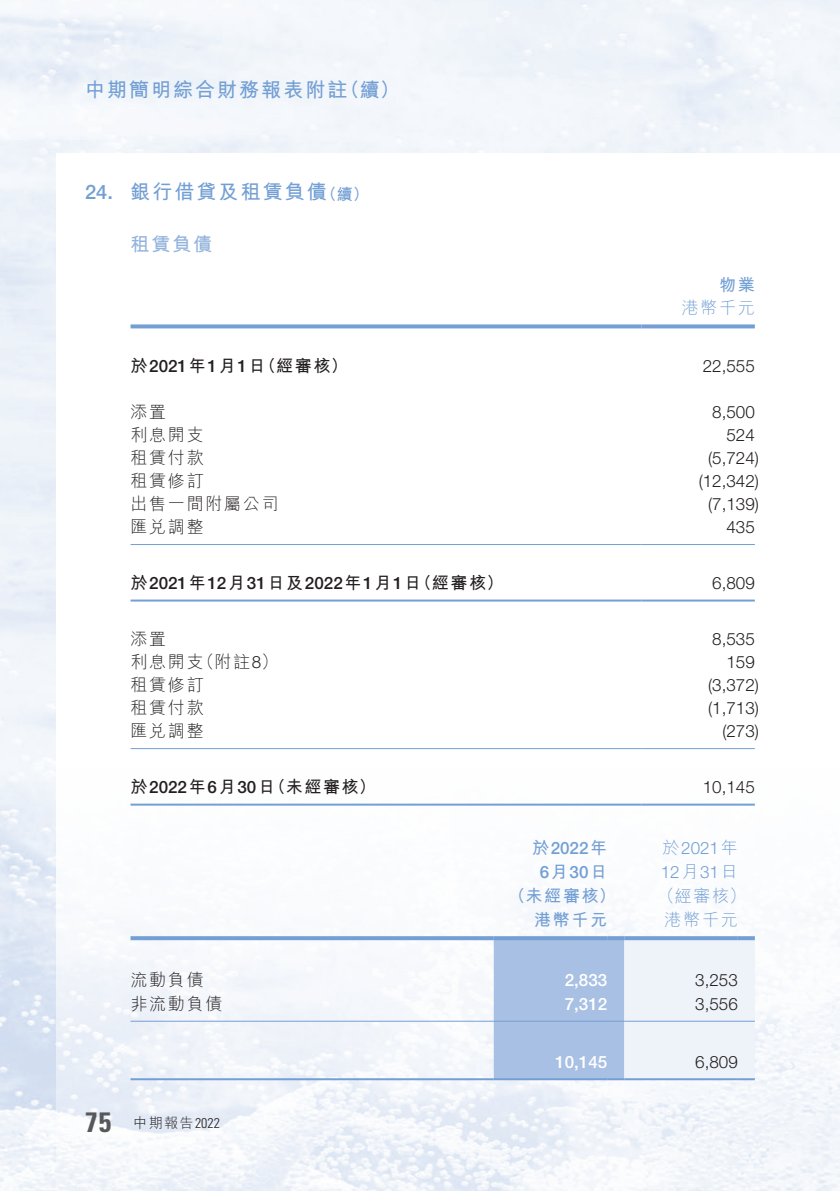
<style>
.page{position:relative;width:840px;height:1191px;background:#fff}
.page>*{position:absolute;margin:0;border:0;box-sizing:border-box;transform-origin:0 0}
.t1{font:700 condensed 28px "Univers LT Std";color:#57585a}
.t2{font:700 20px "M Hei HK";letter-spacing:.1em;color:#739fd4}
.t3{font:500 20px "Helvetica Neue LT Std";color:#739fd4}
.t4{font:700 19px "M Hei HK";color:#93b3dd}
.t5{font:300 17px "Helvetica Neue LT Std";color:#231f20}
.t6{font:300 17px "M Hei HK";letter-spacing:.1em;color:#231f20}
.t7{font:500 17px "Helvetica Neue LT Std";color:#231f20}
.t8{font:700 17px "M Hei HK";letter-spacing:.1em;color:#231f20}
.t9{font:500 17px "Helvetica Neue LT Std";color:#fff}
.t10{font:300 17px "M Hei HK";letter-spacing:.1em;color:#739fd4}
.t11{font:700 17px "M Hei HK";letter-spacing:.1em;color:#739fd4}
.t12{font:300 17px/24px "Helvetica Neue LT Std";color:#739fd4}
.t13{font:500 17px/24px "Helvetica Neue LT Std";color:#739fd4;text-align:center}
.t14{font:700 16px "M Hei HK";color:#739fd4}
.t15{font:300 14px "M Hei HK";color:#231f20}
.s1{font-family:"M Hei HK";font-weight:700}
.s2{font-family:"Helvetica Neue LT Std"}
.s3{font-family:"Univers LT Std";font-stretch:condensed}
.s4{font-family:"M Hei HK"}
</style>
<div class="page">
<svg style="left:130px;top:324px;width:511px;height:4px;background:#82a9d8"></svg>
<svg style="left:641px;top:324px;width:113px;height:4px"></svg>
<hr style="left:130px;top:544px;width:511px;height:1px;background:#739fd4">
<hr style="left:641px;top:544px;width:113px;height:1px;background:#739fd4">
<hr style="left:130px;top:748px;width:511px;height:1px;background:#739fd4">
<hr style="left:641px;top:748px;width:113px;height:1px;background:#739fd4">
<hr style="left:130px;top:803px;width:511px;height:2px;background:#739fd4">
<hr style="left:641px;top:803px;width:113px;height:2px;background:#739fd4">
<hr style="left:130px;top:599px;width:511px;height:2px;background:#739fd4">
<hr style="left:641px;top:599px;width:113px;height:2px;background:#739fd4">
<svg style="left:130px;top:936px;width:363px;height:4px"></svg>
<svg style="left:493px;top:936px;width:114px;height:2px"></svg>
<svg style="left:607px;top:936px;width:17px;height:2px"></svg>
<svg style="left:624px;top:936px;width:113px;height:2px"></svg>
<svg style="left:737px;top:936px;width:17px;height:2px"></svg>
<hr style="left:130px;top:1020px;width:363px;height:1px;background:#739fd4">
<hr style="left:130px;top:1078px;width:363px;height:2px;background:#739fd4">
<svg style="left:493px;top:938px;width:261px;height:142px;background:#c8d8ed"></svg>
<p class="t2" style="left:85px;top:75px;width:263px">中期簡明綜合財務報表附註</p>
<p class="t2" style="left:340px;top:75px;width:61px">（續(</p>
<p class="t3" style="left:85px;top:180px;width:29px">24.</p>
<p class="t2" style="left:130px;top:177px;width:197px">銀行借貸及租賃負債</p>
<p class="t14" style="left:320px;top:182px;width:49px">（續(</p>
<p class="t4" style="left:130px;top:231px;width:83px">租賃負債</p>
<p class="t7" style="left:130px;top:356px;width:136px"><span class="s1">於</span>2021<span class="s1">年</span>1<span class="s1">月</span>1<span class="s1">日</span></p>
<p class="t8" style="left:259px;top:354px;width:90px">（經審核(</p>
<p class="t6" style="left:130px;top:403px;width:37px">添置</p>
<p class="t6" style="left:130px;top:426px;width:75px">利息開支</p>
<p class="t6" style="left:130px;top:449px;width:75px">租賃付款</p>
<p class="t6" style="left:130px;top:472px;width:75px">租賃修訂</p>
<p class="t6" style="left:130px;top:495px;width:149px">出售一間附屬公司</p>
<p class="t6" style="left:130px;top:518px;width:75px">匯兌調整</p>
<p class="t7" style="left:130px;top:572px;width:292px"><span class="s1">於</span>2021<span class="s1">年</span>12<span class="s1">月</span>31<span class="s1">日及</span>2022<span class="s1">年</span>1<span class="s1">月</span>1<span class="s1">日</span></p>
<p class="t8" style="left:414px;top:570px;width:90px">（經審核(</p>
<p class="t6" style="left:130px;top:630px;width:37px">添置</p>
<p class="t6" style="left:197px;top:653px;width:82px">（附註 (<span class="s2">8</span></p>
<p class="t6" style="left:130px;top:653px;width:75px">利息開支</p>
<p class="t6" style="left:130px;top:676px;width:75px">租賃修訂</p>
<p class="t6" style="left:130px;top:699px;width:75px">租賃付款</p>
<p class="t6" style="left:130px;top:722px;width:75px">匯兌調整</p>
<p class="t7" style="left:130px;top:777px;width:146px"><span class="s1">於</span>2022<span class="s1">年</span>6<span class="s1">月</span>30<span class="s1">日</span></p>
<p class="t8" style="left:268px;top:774px;width:109px">（未經審核(</p>
<p class="t6" style="left:130px;top:971px;width:75px">流動負債</p>
<p class="t6" style="left:130px;top:995px;width:93px">非流動負債</p>
<h1 class="t1" style="left:85px;top:1105px;width:27px">75</h1>
<p class="t15" style="left:133px;top:1116px;width:88px">中期報告<span class="s3">2022</span></p>
<p class="t11" style="left:718px;top:272px;width:37px">物業</p>
<p class="t10" style="left:681px;top:299px;width:75px">港幣千元</p>
<p class="t5" style="left:702px;top:356px;width:53px">22,555</p>
<p class="t5" style="left:711px;top:402px;width:44px">8,500</p>
<p class="t5" style="left:726px;top:425px;width:30px">524</p>
<p class="t5" style="left:707px;top:448px;width:52px">)5,724(</p>
<p class="t5" style="left:698px;top:471px;width:62px">)12,342(</p>
<p class="t5" style="left:707px;top:494px;width:52px">)7,139(</p>
<p class="t5" style="left:726px;top:517px;width:30px">435</p>
<p class="t5" style="left:711px;top:572px;width:44px">6,809</p>
<p class="t5" style="left:711px;top:629px;width:44px">8,535</p>
<p class="t5" style="left:726px;top:652px;width:30px">159</p>
<p class="t5" style="left:707px;top:675px;width:52px">)3,372(</p>
<p class="t5" style="left:707px;top:698px;width:52px">)1,713(</p>
<p class="t5" style="left:722px;top:721px;width:38px">)273(</p>
<p class="t5" style="left:702px;top:776px;width:53px">10,145</p>
<p class="t13" style="left:531px;top:835px;width:77px"><span class="s1">於</span>2022<span class="s1">年<br></span>6<span class="s1">月</span>30<span class="s1">日</span></p>
<p class="t12" style="left:660px;top:835px;width:78px"><span class="s4">於</span>2021<span class="s4">年<br></span>12<span class="s4">月</span>31<span class="s4">日</span></p>
<p class="t10" style="left:657px;top:886px;width:90px">（經審核(</p>
<p class="t11" style="left:508px;top:883px;width:109px">（未經審核）</p>
<p class="t11" style="left:534px;top:907px;width:75px">港幣千元</p>
<p class="t10" style="left:664px;top:910px;width:75px">港幣千元</p>
<p class="t9" style="left:564px;top:970px;width:44px">2,833</p>
<p class="t5" style="left:694px;top:969px;width:44px">3,253</p>
<p class="t9" style="left:564px;top:994px;width:44px">7,312</p>
<p class="t5" style="left:694px;top:993px;width:44px">3,556</p>
<p class="t9" style="left:555px;top:1051px;width:53px">10,145</p>
<p class="t5" style="left:694px;top:1051px;width:44px">6,809</p>
</div>
